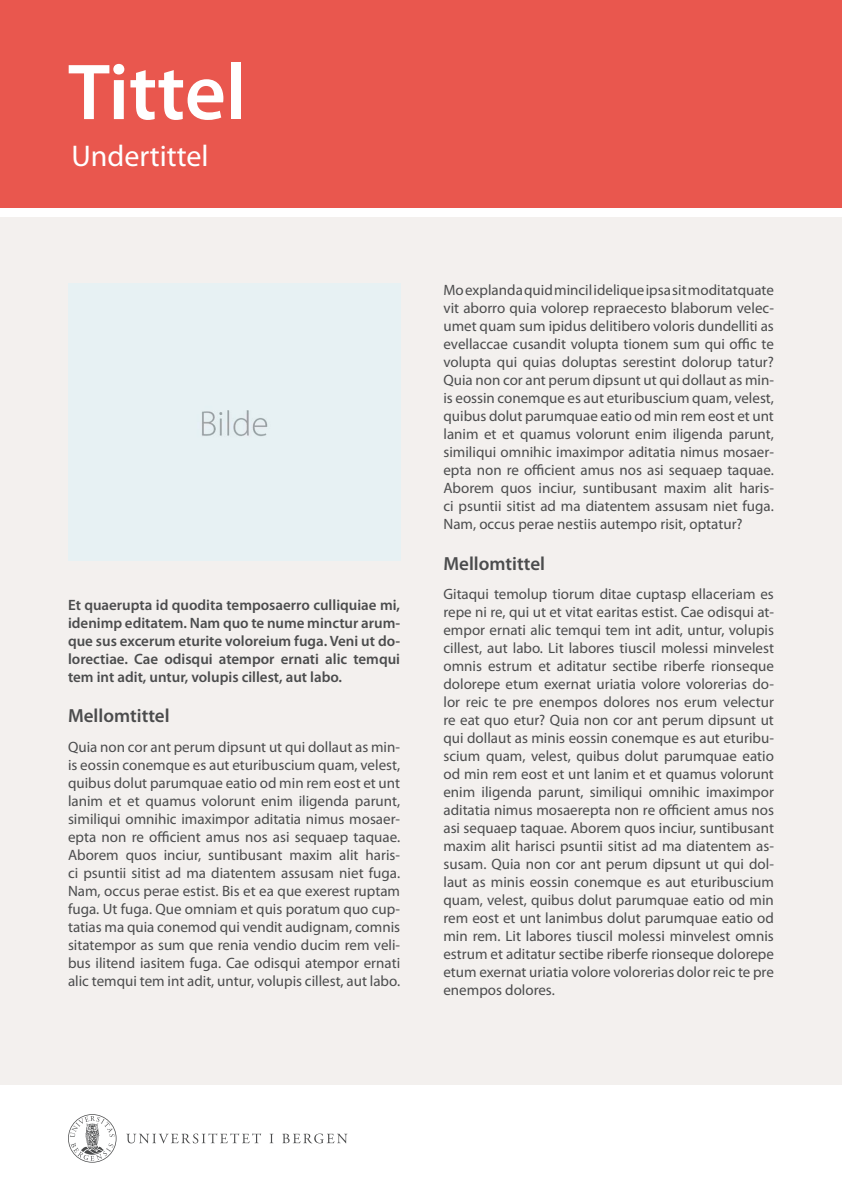
<style>
.page{position:relative;width:842px;height:1191px;background:#fff}
.page>*{position:absolute;margin:0;border:0;box-sizing:border-box;transform-origin:0 0}
.Tittel{font:600 80px "Myriad Pro";color:#fff}
.Undertittel{font:30px "Myriad Pro";color:#fff}
.Mellomtittel{font:600 19px "Myriad Pro";color:#4b4c4d}
.Brødtekst{font:15px/18px "Myriad Pro";color:#4b4c4d;text-align:justify}
.Ingress{font:600 15px/18px "Myriad Pro";color:#4b4c4d;text-align:justify}
</style>
<div class="page">
<div style="left:0;top:217px;width:842px;height:867px;background:#f3f0ee"></div>
<div style="left:0;top:0;width:842px;height:207px;background:#e9574e"></div>
<svg style="left:68px;top:1114px;width:49px;height:48px"></svg>
<svg style="left:126px;top:1133px;width:221px;height:10px"></svg>
<div style="left:68px;top:283px;width:332px;height:277px;background:#e7f1f3"></div>
<p class="Tittel" style="left:68px;top:41px;width:180px">Tittel</p>
<p class="Undertittel" style="left:71px;top:138px;width:139px">Undertittel</p>
<p class="Ingress" style="left:68px;top:595px;width:334px">Et quaerupta id quodita temposaerro culliquiae mi, idenimp editatem. Nam quo te nume minctur arum&shy;que sus excerum eturite voloreium fuga. Veni ut do&shy;lorectiae. Cae odisqui atempor ernati alic temqui tem int adit, untur, volupis cillest, aut labo.</p>
<p class="Mellomtittel" style="left:68px;top:704px;width:103px">Mellomtittel</p>
<p class="Brødtekst" style="left:68px;top:737px;width:334px">Quia non cor ant perum dipsunt ut qui dollaut as min&shy;is eossin conemque es aut eturibuscium quam, velest, quibus dolut parumquae eatio od min rem eost et unt lanim et et quamus volorunt enim iligenda parunt, similiqui omnihic imaximpor aditatia nimus mosaer&shy;epta non re officient amus nos asi sequaep taquae.<br>Aborem quos inciur, suntibusant maxim alit haris&shy;ci psuntii sitist ad ma diatentem assusam niet fuga.<br>Nam, occus perae estist. Bis et ea que exerest ruptam fuga. Ut fuga. Que omniam et quis poratum quo cup&shy;tatias ma quia conemod qui vendit audignam, comnis sitatempor as sum que renia vendio ducim rem veli&shy;bus ilitend iasitem fuga. Cae odisqui atempor ernati alic temqui tem int adit, untur, volupis cillest, aut labo.</p>
<p class="Brødtekst" style="left:443px;top:280px;width:332px">Mo explanda quid mincil idelique ipsa sit moditatquate vit aborro quia volorep repraecesto blaborum velec&shy;umet quam sum ipidus delitibero voloris dundelliti as evellaccae cusandit volupta tionem sum qui offic te volupta qui quias doluptas serestint dolorup tatur?<br>Quia non cor ant perum dipsunt ut qui dollaut as min&shy;is eossin conemque es aut eturibuscium quam, velest, quibus dolut parumquae eatio od min rem eost et unt lanim et et quamus volorunt enim iligenda parunt, similiqui omnihic imaximpor aditatia nimus mosaer&shy;epta non re officient amus nos asi sequaep taquae.<br>Aborem quos inciur, suntibusant maxim alit haris&shy;ci psuntii sitist ad ma diatentem assusam niet fuga.<br>Nam, occus perae nestiis autempo risit, optatur?</p>
<p class="Mellomtittel" style="left:443px;top:551px;width:103px">Mellomtittel</p>
<p class="Brødtekst" style="left:443px;top:585px;width:332px">Gitaqui temolup tiorum ditae cuptasp ellaceriam es repe ni re, qui ut et vitat earitas estist. Cae odisqui at&shy;empor ernati alic temqui tem int adit, untur, volupis cillest, aut labo. Lit labores tiuscil molessi minvelest omnis estrum et aditatur sectibe riberfe rionseque dolorepe etum exernat uriatia volore volorerias do&shy;lor reic te pre enempos dolores nos erum velectur re eat quo etur? Quia non cor ant perum dipsunt ut qui dollaut as minis eossin conemque es aut eturibu&shy;scium quam, velest, quibus dolut parumquae eatio od min rem eost et unt lanim et et quamus volorunt enim iligenda parunt, similiqui omnihic imaximpor aditatia nimus mosaerepta non re officient amus nos asi sequaep taquae. Aborem quos inciur, suntibusant maxim alit harisci psuntii sitist ad ma diatentem as&shy;susam. Quia non cor ant perum dipsunt ut qui dol&shy;laut as minis eossin conemque es aut eturibuscium quam, velest, quibus dolut parumquae eatio od min rem eost et unt lanimbus dolut parumquae eatio od min rem. Lit labores tiuscil molessi minvelest omnis estrum et aditatur sectibe riberfe rionseque dolorepe etum exernat uriatia volore volorerias dolor reic te pre enempos dolores.</p>
</div>
